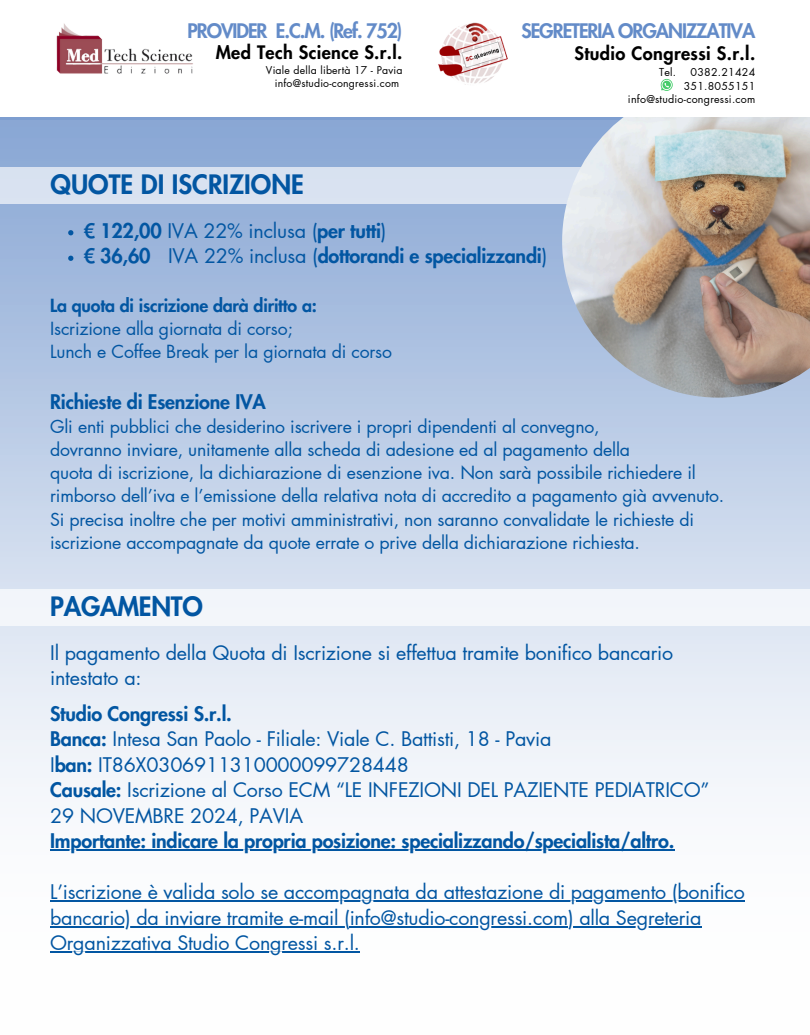
<style>
.page{position:relative;width:810px;height:1035px;background:#fff}
.page>*{position:absolute;margin:0;border:0;box-sizing:border-box;transform-origin:0 0}
.t1{font:800 26.1px "Futura LT Pro";color:#0256a2}
.t2{font:19.7px/25.5px "Futura LT Pro";letter-spacing:-.01em;color:#0256a2}
.t3{font:800 19.7px "Futura LT Pro";letter-spacing:-.01em;color:#0256a2}
.t4{font:800 19.6px "Futura LT Pro";letter-spacing:-.05em;color:#638bc8}
.t5{font:800 18.2px "Futura LT Pro";letter-spacing:.02em;color:#000}
.t6{font:17.7px/23.2px "Futura LT Pro";letter-spacing:-.01em;color:#0256a2}
.t7{font:800 17.7px "Futura LT Pro";letter-spacing:-.01em;color:#0256a2}
.t8{font:10.7px "Futura LT Pro";letter-spacing:.02em;color:#000}
.t9{font:10.5px "Futura LT Pro";letter-spacing:.02em;color:#000}
.s1{font-weight:400}
.s2{font-weight:800}
</style>
<div class="page">
<img style="left:0;top:117px;width:810px;height:835px">
<img style="left:438px;top:22px;width:70px;height:63px">
<img style="left:56px;top:23px;width:137px;height:51px">
<svg style="left:661px;top:79px;width:12px;height:12px"></svg>
<div style="left:0;top:590px;width:810px;height:36px;background:#f2f6fa"></div>
<svg style="left:68px;top:230px;width:5px;height:5px"></svg>
<svg style="left:68px;top:256px;width:5px;height:5px"></svg>
<hr style="left:50px;top:850px;width:624px;height:1px;background:#0256a2">
<hr style="left:50px;top:901px;width:695px;height:1px;background:#0256a2">
<hr style="left:50px;top:926px;width:300px;height:2px;background:#0256a2">
<hr style="left:350px;top:926px;width:218px;height:2px;background:#0256a2">
<hr style="left:568px;top:926px;width:133px;height:2px;background:#0256a2">
<hr style="left:50px;top:952px;width:310px;height:1px;background:#0256a2">
<p class="t4" style="left:187px;top:22px;width:217px">PROVIDER E.C.M. (Ref. 752)</p>
<p class="t5" style="left:216px;top:44px;width:188px">Med Tech Science S.r.l.</p>
<p class="t9" style="left:266px;top:66px;width:138px">Viale della libertà 17 - Pavia</p>
<p class="t9" style="left:275px;top:78px;width:126px">info@studio-congressi.com</p>
<p class="t4" style="left:521px;top:22px;width:235px">SEGRETERIA ORGANIZZATIVA</p>
<p class="t5" style="left:574px;top:45px;width:182px">Studio Congressi S.r.l.</p>
<h2 class="t8" style="left:659px;top:67px;width:19px">Tel.</h2>
<h2 class="t8" style="left:691px;top:67px;width:66px">0382.21424</h2>
<p class="t8" style="left:684px;top:81px;width:73px">351.8055151</p>
<p class="t8" style="left:628px;top:95px;width:129px">info@studio-congressi.com</p>
<p class="t1" style="left:51px;top:172px;width:255px">QUOTE DI ISCRIZIONE</p>
<p class="t3" style="left:84px;top:221px;width:304px">€ 122,00 <span class="s1">IVA 22% inclusa (</span>per tutti<span class="s1">)</span></p>
<p class="t3" style="left:84px;top:247px;width:465px">€ 36,60 <span class="s1">IVA 22% inclusa (</span>dottorandi e specializzandi<span class="s1">)</span></p>
<h1 class="t7" style="left:50px;top:297px;width:268px">La quota di iscrizione darà diritto a:</h1>
<p class="t6" style="left:50px;top:318px;width:343px">Iscrizione alla giornata di corso;<br>Lunch e Coffee Break per la giornata di corso</p>
<p class="t3" style="left:50px;top:393px;width:217px">Richieste di Esenzione IVA</p>
<h5 class="t6" style="left:50px;top:415px;width:581px">Gli enti pubblici che desiderino iscrivere i propri dipendenti al convegno, dovranno inviare, unitamente alla scheda di adesione ed al pagamento della</h5>
<p class="t6" style="left:50px;top:462px;width:676px">quota di iscrizione, la dichiarazione di esenzione iva. Non sarà possibile richiedere il rimborso dell’iva e l’emissione della relativa nota di accredito a pagamento già avvenuto.<br>Si precisa inoltre che per motivi amministrativi, non saranno convalidate le richieste di iscrizione accompagnate da quote errate o prive della dichiarazione richiesta.</p>
<p class="t1" style="left:50px;top:594px;width:154px">PAGAMENTO</p>
<h5 class="t2" style="left:50px;top:641px;width:624px">Il pagamento della Quota di Iscrizione si effettua tramite bonifico bancario intestato a:</h5>
<p class="t2" style="left:50px;top:701px;width:503px"><span class="s2">Studio Congressi S.r.l.<br>Banca:</span> Intesa San Paolo - Filiale: Viale C. Battisti, 18 - Pavia<br>I<span class="s2">ban:</span> IT86X0306911310000099728448</p>
<h1 class="t2" style="left:50px;top:778px;width:661px"><span class="s2">Causale:</span> Iscrizione al Corso ECM “LE INFEZIONI DEL PAZIENTE PEDIATRICO”</h1>
<h4 class="t2" style="left:50px;top:803px;width:255px">29 NOVEMBRE 2024, PAVIA</h4>
<p class="t3" style="left:50px;top:832px;width:626px">Importante: indicare la propria posizione: specializzando/specialista/altro.</p>
<h4 class="t2" style="left:50px;top:880px;width:696px">L’iscrizione è valida solo se accompagnata da attestazione di pagamento (bonifico</h4>
<p class="t2" style="left:50px;top:905px;width:653px">bancario) da inviare tramite e-mail (info@studio-congressi.com) alla Segreteria<br>Organizzativa Studio Congressi s.r.l.</p>
</div>
